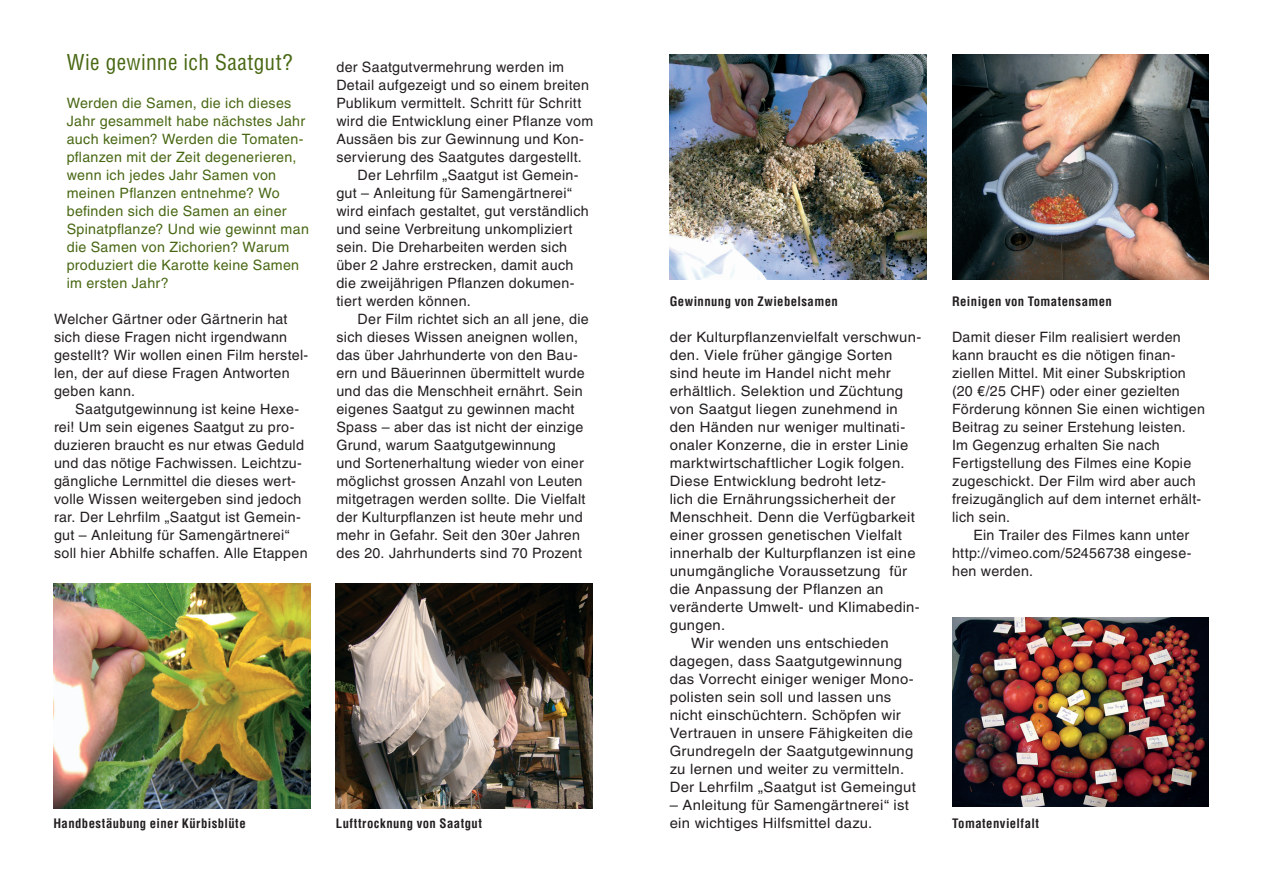
<style>
.page{position:relative;width:1263px;height:893px;background:#fff}
.page>*{position:absolute;margin:0;border:0;box-sizing:border-box;transform-origin:0 0}
.t1{font:condensed 21.3px "Helvetica LT Std";letter-spacing:.015em;color:#496814}
.t2{font:14.25px/18px "Helvetica LT Std";letter-spacing:.02em;color:#231f20}
.t3{font:14.25px/18px "Helvetica LT Std";letter-spacing:.02em;color:#231f20;scale:1.04 1}
.t4{font:14.25px/18px "Helvetica LT Std";letter-spacing:.02em;color:#496814}
.t5{font:700 condensed 12.75px "Helvetica LT Std";letter-spacing:.035em;color:#231f20}
</style>
<div class="page">
<img style="left:670px;top:55px;width:257px;height:225px">
<img style="left:952px;top:55px;width:257px;height:225px">
<img style="left:53px;top:583px;width:257px;height:226px">
<img style="left:336px;top:583px;width:257px;height:226px">
<img style="left:952px;top:617px;width:257px;height:190px">
<h1 class="t1" style="left:67px;top:53px;width:228px">Wie gewinne ich Saatgut?</h1>
<p class="t4" style="left:67px;top:95px;width:244px">Werden die Samen, die ich dieses<br>Jahr gesammelt habe nächstes Jahr auch keimen? Werden die Tomaten&shy;pflanzen mit der Zeit degenerieren, wenn ich jedes Jahr Samen von meinen Pflanzen entnehme? Wo befinden sich die Samen an einer<br>Spinatpflanze? Und wie gewinnt man die Samen von Zichorien? Warum produziert die Karotte keine Samen im ersten Jahr?</p>
<p class="t2" style="left:54px;top:311px;width:256px">Welcher Gärtner oder Gärtnerin hat sich diese Fragen nicht irgendwann gestellt? Wir wollen einen Film herstel&shy;len, der auf diese Fragen Antworten geben kann.</p>
<p class="t2" style="left:54px;top:401px;width:255px;text-indent:21px">Saatgutgewinnung ist keine Hexe&shy;rei! Um sein eigenes Saatgut zu pro&shy;duzieren braucht es nur etwas Geduld und das nötige Fachwissen. Leichtzu&shy;gängliche Lernmittel die dieses wert&shy;volle Wissen weitergeben sind jedoch rar. Der Lehrfilm „Saatgut ist Gemein&shy;gut – Anleitung für Samengärtnerei“ soll hier Abhilfe schaffen. Alle Etappen</p>
<p class="t2" style="left:336px;top:59px;width:229px">der Saatgutvermehrung werden im</p>
<p class="t2" style="left:336px;top:77px;width:254px">Detail aufgezeigt und so einem breiten</p>
<p class="t2" style="left:336px;top:95px;width:247px">Publikum vermittelt. Schritt für Schritt</p>
<p class="t2" style="left:336px;top:113px;width:258px">wird die Entwicklung einer Pflanze vom</p>
<p class="t2" style="left:336px;top:131px;width:249px">Aussäen bis zur Gewinnung und Kon-</p>
<p class="t2" style="left:336px;top:149px;width:247px">servierung des Saatgutes dargestellt.</p>
<p class="t2" style="left:358px;top:167px;width:223px">Der Lehrfilm „Saatgut ist Gemein-</p>
<p class="t2" style="left:336px;top:185px;width:237px">gut – Anleitung für Samengärtnerei“</p>
<p class="t2" style="left:336px;top:203px;width:254px">wird einfach gestaltet, gut verständlich</p>
<p class="t2" style="left:336px;top:221px;width:238px">und seine Verbreitung unkompliziert</p>
<p class="t2" style="left:336px;top:239px;width:232px">sein. Die Dreharbeiten werden sich</p>
<p class="t2" style="left:336px;top:257px;width:239px">über 2 Jahre erstrecken, damit auch</p>
<p class="t2" style="left:336px;top:275px;width:240px">die zweijährigen Pflanzen dokumen-</p>
<p class="t2" style="left:336px;top:293px;width:136px">tiert werden können.</p>
<p class="t2" style="left:358px;top:311px;width:233px">Der Film richtet sich an all jene, die</p>
<p class="t2" style="left:336px;top:329px;width:243px">sich dieses Wissen aneignen wollen,</p>
<p class="t2" style="left:336px;top:347px;width:243px">das über Jahrhunderte von den Bau-</p>
<p class="t2" style="left:336px;top:365px;width:250px">ern und Bäuerinnen übermittelt wurde</p>
<p class="t2" style="left:336px;top:383px;width:248px">und das die Menschheit ernährt. Sein</p>
<p class="t2" style="left:336px;top:401px;width:240px">eigenes Saatgut zu gewinnen macht</p>
<p class="t2" style="left:336px;top:419px;width:248px">Spass – aber das ist nicht der einzige</p>
<p class="t2" style="left:336px;top:437px;width:221px">Grund, warum Saatgutgewinnung</p>
<p class="t2" style="left:336px;top:455px;width:249px">und Sortenerhaltung wieder von einer</p>
<p class="t2" style="left:336px;top:473px;width:248px">möglichst grossen Anzahl von Leuten</p>
<p class="t2" style="left:336px;top:491px;width:251px">mitgetragen werden sollte. Die Vielfalt</p>
<p class="t2" style="left:336px;top:509px;width:248px">der Kulturpflanzen ist heute mehr und</p>
<p class="t2" style="left:336px;top:527px;width:245px">mehr in Gefahr. Seit den 30er Jahren</p>
<p class="t2" style="left:336px;top:545px;width:247px">des 20. Jahrhunderts sind 70 Prozent</p>
<p class="t5" style="left:670px;top:296px;width:170px">Gewinnung von Zwiebelsamen</p>
<p class="t5" style="left:952px;top:296px;width:161px">Reinigen von Tomatensamen</p>
<p class="t3" style="left:670px;top:329px;width:243px">der Kulturpflanzenvielfalt verschwun-</p>
<p class="t3" style="left:670px;top:347px;width:216px">den. Viele früher gängige Sorten</p>
<p class="t3" style="left:670px;top:365px;width:214px">sind heute im Handel nicht mehr</p>
<p class="t3" style="left:670px;top:383px;width:226px">erhältlich. Selektion und Züchtung</p>
<p class="t3" style="left:670px;top:401px;width:221px">von Saatgut liegen zunehmend in</p>
<p class="t3" style="left:670px;top:419px;width:228px">den Händen nur weniger multinati-</p>
<p class="t3" style="left:670px;top:437px;width:231px">onaler Konzerne, die in erster Linie</p>
<p class="t3" style="left:670px;top:455px;width:227px">marktwirtschaftlicher Logik folgen.</p>
<p class="t3" style="left:670px;top:473px;width:210px">Diese Entwicklung bedroht letz-</p>
<p class="t3" style="left:670px;top:491px;width:218px">lich die Ernährungssicherheit der</p>
<p class="t3" style="left:670px;top:509px;width:237px">Menschheit. Denn die Verfügbarkeit</p>
<p class="t3" style="left:670px;top:527px;width:225px">einer grossen genetischen Vielfalt</p>
<p class="t3" style="left:670px;top:545px;width:238px">innerhalb der Kulturpflanzen ist eine</p>
<p class="t3" style="left:670px;top:563px;width:230px">unumgängliche Voraussetzung für</p>
<p class="t3" style="left:670px;top:581px;width:207px">die Anpassung der Pflanzen an</p>
<p class="t3" style="left:670px;top:599px;width:242px">veränderte Umwelt- und Klimabedin-</p>
<p class="t3" style="left:670px;top:617px;width:55px">gungen.</p>
<p class="t3" style="left:691px;top:635px;width:192px">Wir wenden uns entschieden</p>
<p class="t3" style="left:670px;top:653px;width:225px">dagegen, dass Saatgutgewinnung</p>
<p class="t3" style="left:670px;top:671px;width:236px">das Vorrecht einiger weniger Mono-</p>
<p class="t3" style="left:670px;top:689px;width:215px">polisten sein soll und lassen uns</p>
<p class="t3" style="left:670px;top:707px;width:224px">nicht einschüchtern. Schöpfen wir</p>
<p class="t3" style="left:670px;top:725px;width:235px">Vertrauen in unsere Fähigkeiten die</p>
<p class="t3" style="left:670px;top:743px;width:236px">Grundregeln der Saatgutgewinnung</p>
<p class="t3" style="left:670px;top:761px;width:227px">zu lernen und weiter zu vermitteln.</p>
<p class="t3" style="left:670px;top:779px;width:238px">Der Lehrfilm „Saatgut ist Gemeingut</p>
<p class="t3" style="left:670px;top:797px;width:231px">– Anleitung für Samengärtnerei“ ist ein wichtiges Hilfsmittel dazu.</p>
<p class="t2" style="left:952px;top:329px;width:254px">Damit dieser Film realisiert werden kann braucht es die nötigen finan&shy;ziellen Mittel. Mit einer Subskription (20 €/25 CHF) oder einer gezielten Förderung können Sie einen wichtigen Beitrag zu seiner Erstehung leisten.<br>Im Gegenzug erhalten Sie nach Fertigstellung des Filmes eine Kopie zugeschickt. Der Film wird aber auch freizugänglich auf dem internet erhält&shy;lich sein.</p>
<p class="t2" style="left:952px;top:527px;width:241px;text-indent:21px">Ein Trailer des Filmes kann unter http://vimeo.com/52456738 eingese&shy;hen werden.</p>
<p class="t5" style="left:53px;top:818px;width:194px">Handbestäubung einer Kürbisblüte</p>
<p class="t5" style="left:336px;top:818px;width:148px">Lufttrocknung von Saatgut</p>
<p class="t5" style="left:952px;top:818px;width:88px">Tomatenvielfalt</p>
</div>
